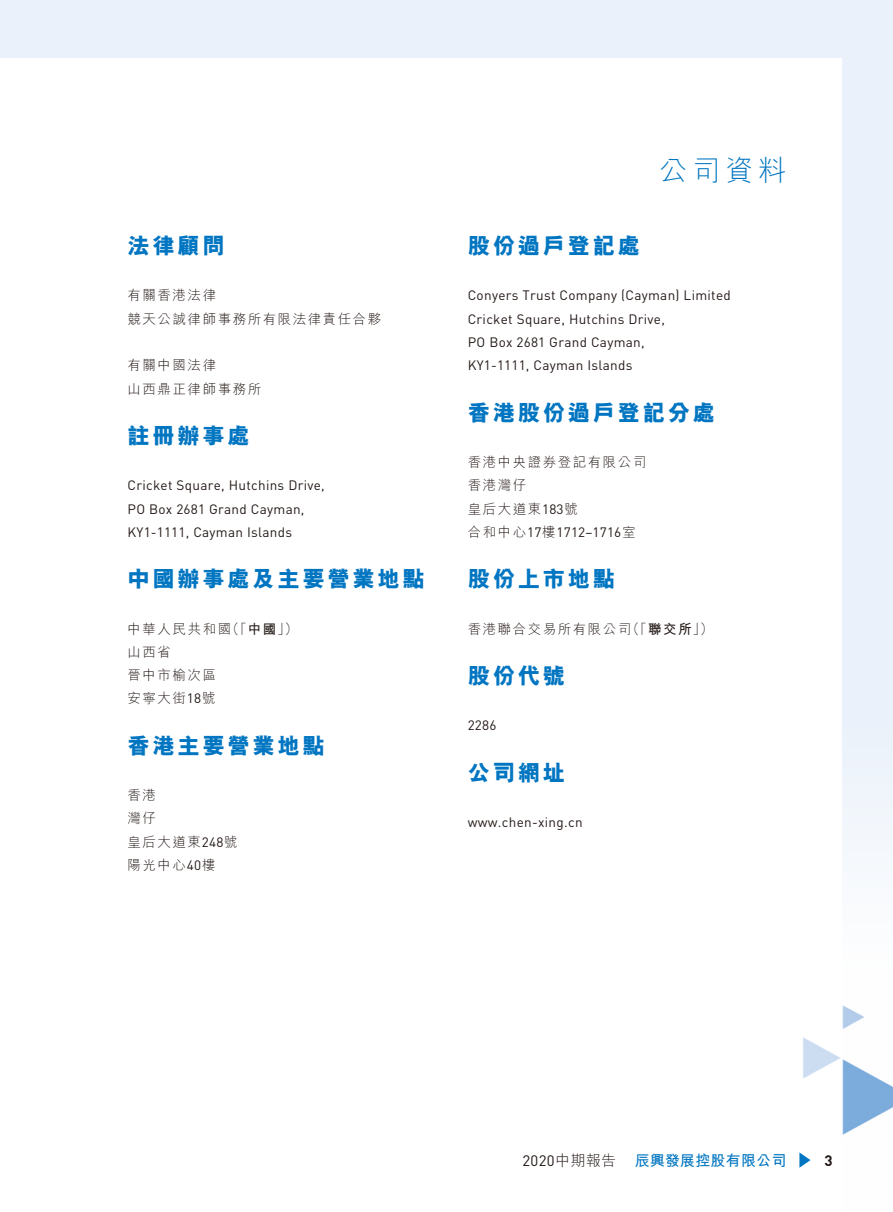
<style>
.page{position:relative;width:893px;height:1212px;background:#fff}
.page>*{position:absolute;margin:0;border:0;box-sizing:border-box;transform-origin:0 0}
.t1{font:300 28.5px "M Hei HK";color:#0075c1}
.t2{font:800 22.5px "M Hei HK";letter-spacing:.11em;color:#0075c1}
.t3{font:700 15px "M Hei HK";letter-spacing:.01em;color:#0075c1}
.t4{font:700 15px "DIN";color:#231916}
.t5{font:13.5px/23.2px "DIN";letter-spacing:.02em;color:#231916}
.t6{font:300 13.5px/23.2px "M Hei HK";letter-spacing:.11em;color:#231916}
.s1{font-weight:700}
.s2{font-family:"DIN";font-weight:400}
.s3{font-family:"M Hei HK";font-weight:300}
.s4{font-family:"DIN";font-weight:400;color:#231916}
.s5{font-weight:300;color:#231916}
</style>
<div class="page">
<div style="left:842px;top:0;width:51px;height:1212px;background:#eaf1fa"></div>
<img style="left:803px;top:908px;width:90px;height:262px">
<svg style="left:799px;top:1152px;width:11px;height:16px"></svg>
<h2 class="t2" style="left:128px;top:231px;width:99px">法律顧問</h2>
<p class="t6" style="left:128px;top:283px;width:255px">有關香港法律<br>競天公誠律師事務所有限法律責任合夥</p>
<p class="t6" style="left:128px;top:353px;width:135px">有關中國法律<br>山西鼎正律師事務所</p>
<h2 class="t2" style="left:128px;top:420px;width:124px">註冊辦事處</h2>
<p class="t5" style="left:128px;top:473px;width:199px">Cricket Square, Hutchins Drive,<br>PO Box 2681 Grand Cayman,<br>KY1-1111, Cayman Islands</p>
<h2 class="t2" style="left:128px;top:564px;width:299px">中國辦事處及主要營業地點</h2>
<p class="t6" style="left:128px;top:616px;width:172px">中華人民共和國（「<span class="s1">中國</span>」）山西省<br>晉中市榆次區<br>安寧大街<span class="s2">18</span>號</p>
<h2 class="t2" style="left:128px;top:730px;width:199px">香港主要營業地點</h2>
<p class="t6" style="left:128px;top:783px;width:112px">香港<br>灣仔<br>皇后大道東<span class="s2">248</span>號陽光中心<span class="s2">40</span>樓</p>
<h1 class="t1" style="left:659px;top:150px;width:129px">公司資料</h1>
<h2 class="t2" style="left:468px;top:231px;width:174px">股份過戶登記處</h2>
<p class="t5" style="left:468px;top:284px;width:265px">Conyers Trust Company (Cayman) Limited<br>Cricket Square, Hutchins Drive,<br>PO Box 2681 Grand Cayman,<br>KY1-1111, Cayman Islands</p>
<h2 class="t2" style="left:468px;top:397px;width:249px">香港股份過戶登記分處</h2>
<p class="t6" style="left:468px;top:450px;width:180px">香港中央證券登記有限公司香港灣仔<br>皇后大道東<span class="s2">183</span>號</p>
<p class="t5" style="left:468px;top:520px;width:169px"><span class="s3">合和中心</span>17<span class="s3">樓</span>1712–1716<span class="s3">室</span></p>
<h2 class="t2" style="left:468px;top:564px;width:149px">股份上市地點</h2>
<p class="t6" style="left:468px;top:616px;width:247px">香港聯合交易所有限公司（「<span class="s1">聯交所</span>」）</p>
<h2 class="t2" style="left:468px;top:660px;width:99px">股份代號</h2>
<p class="t5" style="left:468px;top:713px;width:30px">2286</p>
<h2 class="t2" style="left:468px;top:757px;width:99px">公司網址</h2>
<p class="t5" style="left:468px;top:810px;width:116px">www.chen-xing.cn</p>
<p class="t3" style="left:523px;top:1149px;width:265px"><span class="s4">2020</span><span class="s5">中期報告</span> 辰興發展控股有限公司</p>
<p class="t4" style="left:824px;top:1150px;width:10px">3</p>
</div>
